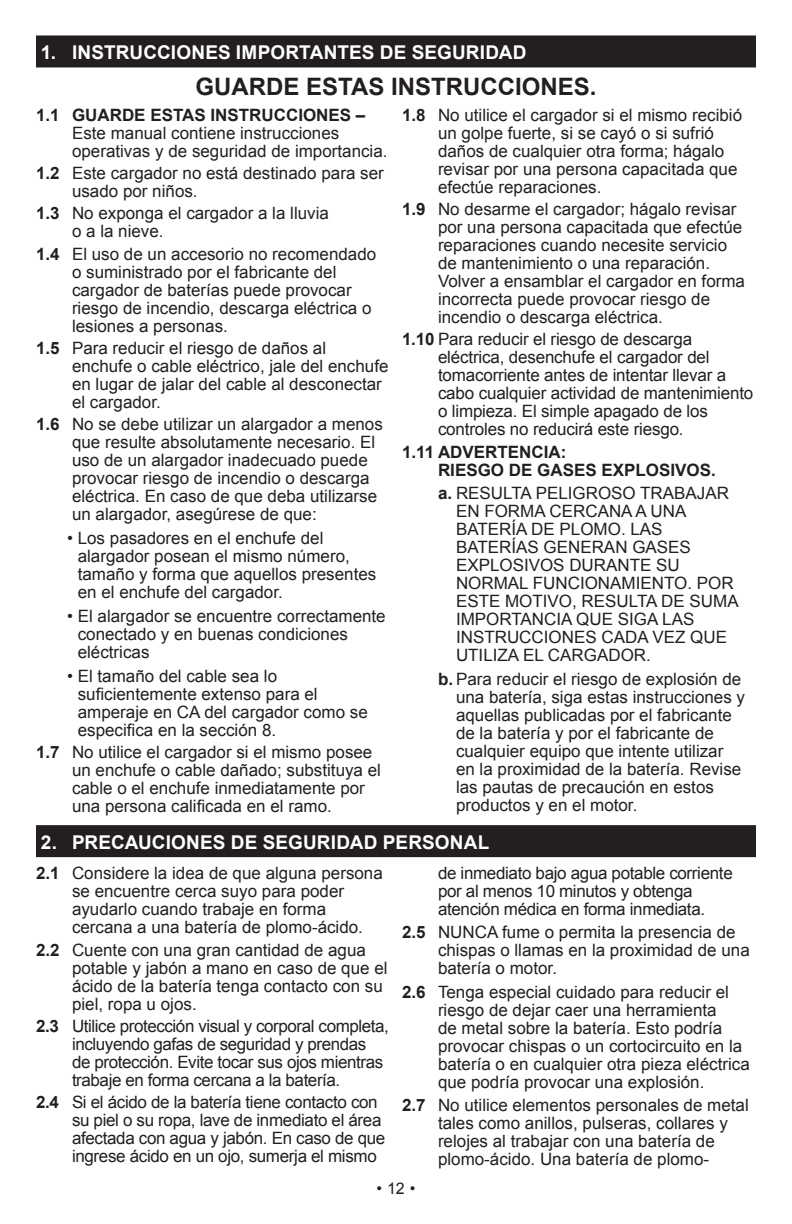
<style>
.page{position:relative;width:792px;height:1224px;background:#fff}
.page>*{position:absolute;margin:0;border:0;box-sizing:border-box;transform-origin:0 0}
.t1{font:700 24px "Arial";color:#231f20}
.t2{font:700 19px "Arial";letter-spacing:.01em;color:#fff}
.t3{font:17px/18px "Arial";color:#231f20}
.t4{font:17px/18px "Arial";letter-spacing:-.02em;color:#231f20}
.t5{font:17px/18px "Arial";letter-spacing:-.025em;color:#231f20}
.t6{font:700 17px/18px "Arial";color:#231f20}
.t7{font:16px "Arial";color:#231f20}
.s1{font-weight:700}
</style>
<div class="page">
<div style="left:36px;top:35px;width:720px;height:32px;background:#231f20"></div>
<div style="left:36px;top:825px;width:720px;height:32px;background:#231f20"></div>
<p class="t2" style="left:41px;top:40px;width:487px">1. INSTRUCCIONES IMPORTANTES DE SEGURIDAD</p>
<h1 class="t1" style="left:196px;top:71px;width:402px">GUARDE ESTAS INSTRUCCIONES.</h1>
<p class="t6" style="left:36px;top:106px;width:331px">1.1 GUARDE ESTAS INSTRUCCIONES –</p>
<p class="t3" style="left:72px;top:124px;width:317px">Este manual contiene instrucciones operativas y de seguridad de importancia.</p>
<p class="t3" style="left:72px;top:164px;width:313px;text-indent:-36px"><span class="s1">1.2</span> Este cargador no está destinado para ser usado por niños.</p>
<p class="t3" style="left:72px;top:205px;width:259px;text-indent:-36px"><span class="s1">1.3</span> No exponga el cargador a la lluvia o a la nieve.</p>
<p class="t3" style="left:72px;top:245px;width:306px;text-indent:-36px"><span class="s1">1.4</span> El uso de un accesorio no recomendado o suministrado por el fabricante del cargador de baterías puede provocar riesgo de incendio, descarga eléctrica o lesiones a personas.</p>
<p class="t3" style="left:72px;top:339px;width:318px;text-indent:-36px"><span class="s1">1.5</span> Para reducir el riesgo de daños al enchufe o cable eléctrico, jale del enchufe en lugar de jalar del cable al desconectar el cargador.</p>
<p class="t3" style="left:72px;top:415px;width:312px;text-indent:-36px"><span class="s1">1.6</span> No se debe utilizar un alargador a menos que resulte absolutamente necesario. El uso de un alargador inadecuado puede provocar riesgo de incendio o descarga eléctrica. En caso de que deba utilizarse un alargador, asegúrese de que:</p>
<p class="t3" style="left:78px;top:529px;width:300px;text-indent:-10px">• Los pasadores en el enchufe del alargador posean el mismo número, tamaño y forma que aquellos presentes en el enchufe del cargador.</p>
<p class="t3" style="left:78px;top:607px;width:310px;text-indent:-10px">• El alargador se encuentre correctamente conectado y en buenas condiciones eléctricas</p>
<p class="t3" style="left:78px;top:667px;width:292px;text-indent:-10px">• El tamaño del cable sea lo suficientemente extenso para el amperaje en CA del cargador como se especifica en la sección 8.</p>
<p class="t3" style="left:72px;top:743px;width:311px;text-indent:-36px"><span class="s1">1.7</span> No utilice el cargador si el mismo posee un enchufe o cable dañado; substituya el cable o el enchufe inmediatamente por una persona calificada en el ramo.</p>
<p class="t3" style="left:438px;top:106px;width:306px;text-indent:-36px"><span class="s1">1.8</span> No utilice el cargador si el mismo recibió un golpe fuerte, si se cayó o si sufrió daños de cualquier otra forma; hágalo revisar por una persona capacitada que efectúe reparaciones.</p>
<p class="t3" style="left:438px;top:200px;width:309px;text-indent:-36px"><span class="s1">1.9</span> No desarme el cargador; hágalo revisar por una persona capacitada que efectúe reparaciones cuando necesite servicio de mantenimiento o una reparación.<br>Volver a ensamblar el cargador en forma incorrecta puede provocar riesgo de incendio o descarga eléctrica.</p>
<p class="t3" style="left:438px;top:331px;width:317px;text-indent:-36px"><span class="s1">1.10</span> Para reducir el riesgo de descarga eléctrica, desenchufe el cargador del tomacorriente antes de intentar llevar a cabo cualquier actividad de mantenimiento o limpieza. El simple apagado de los controles no reducirá este riesgo.</p>
<p class="t6" style="left:438px;top:443px;width:279px;text-indent:-36px">1.11 ADVERTENCIA:<br>RIESGO DE GASES EXPLOSIVOS.</p>
<p class="t3" style="left:456px;top:485px;width:284px;text-indent:-18px"><span class="s1">a.</span> RESULTA PELIGROSO TRABAJAR<br>EN FORMA CERCANA A UNA<br>BATERÍA DE PLOMO. LAS<br>BATERÍAS GENERAN GASES<br>EXPLOSIVOS DURANTE SU<br>NORMAL FUNCIONAMIENTO. POR<br>ESTE MOTIVO, RESULTA DE SUMA<br>IMPORTANCIA QUE SIGA LAS<br>INSTRUCCIONES CADA VEZ QUE<br>UTILIZA EL CARGADOR.</p>
<p class="t3" style="left:456px;top:670px;width:291px;text-indent:-18px"><span class="s1">b.</span> Para reducir el riesgo de explosión de una batería, siga estas instrucciones y aquellas publicadas por el fabricante de la batería y por el fabricante de cualquier equipo que intente utilizar en la proximidad de la batería. Revise las pautas de precaución en estos productos y en el motor.</p>
<p class="t2" style="left:41px;top:829px;width:450px">2. PRECAUCIONES DE SEGURIDAD PERSONAL</p>
<p class="t3" style="left:72px;top:865px;width:312px;text-indent:-36px"><span class="s1">2.1</span> Considere la idea de que alguna persona se encuentre cerca suyo para poder ayudarlo cuando trabaje en forma cercana a una batería de plomo-ácido.</p>
<p class="t3" style="left:72px;top:941px;width:317px;text-indent:-36px"><span class="s1">2.2</span> Cuente con una gran cantidad de agua potable y jabón a mano en caso de que el ácido de la batería tenga contacto con su piel, ropa u ojos.</p>
<p class="t5" style="left:72px;top:1017px;width:319px;text-indent:-36px"><span class="s1">2.3</span> Utilice protección visual y corporal completa, incluyendo gafas de seguridad y prendas de protección. Evite tocar sus ojos mientras trabaje en forma cercana a la batería.</p>
<p class="t4" style="left:72px;top:1094px;width:315px;text-indent:-36px"><span class="s1">2.4</span> Si el ácido de la batería tiene contacto con su piel o su ropa, lave de inmediato el área afectada con agua y jabón. En caso de que ingrese ácido en un ojo, sumerja el mismo</p>
<p class="t4" style="left:438px;top:865px;width:296px">de inmediato bajo agua potable corriente por al menos 10 minutos y obtenga atención médica en forma inmediata.</p>
<p class="t3" style="left:438px;top:923px;width:313px;text-indent:-36px"><span class="s1">2.5</span> NUNCA fume o permita la presencia de chispas o llamas en la proximidad de una batería o motor.</p>
<p class="t3" style="left:438px;top:983px;width:313px;text-indent:-36px"><span class="s1">2.6</span> Tenga especial cuidado para reducir el riesgo de dejar caer una herramienta<br>de metal sobre la batería. Esto podría provocar chispas o un cortocircuito en la batería o en cualquier otra pieza eléctrica que podría provocar una explosión.</p>
<p class="t3" style="left:438px;top:1097px;width:312px;text-indent:-36px"><span class="s1">2.7</span> No utilice elementos personales de metal tales como anillos, pulseras, collares y relojes al trabajar con una batería de plomo-ácido. Una batería de plomo-</p>
<p class="t7" style="left:376px;top:1178px;width:41px">•12•</p>
</div>
